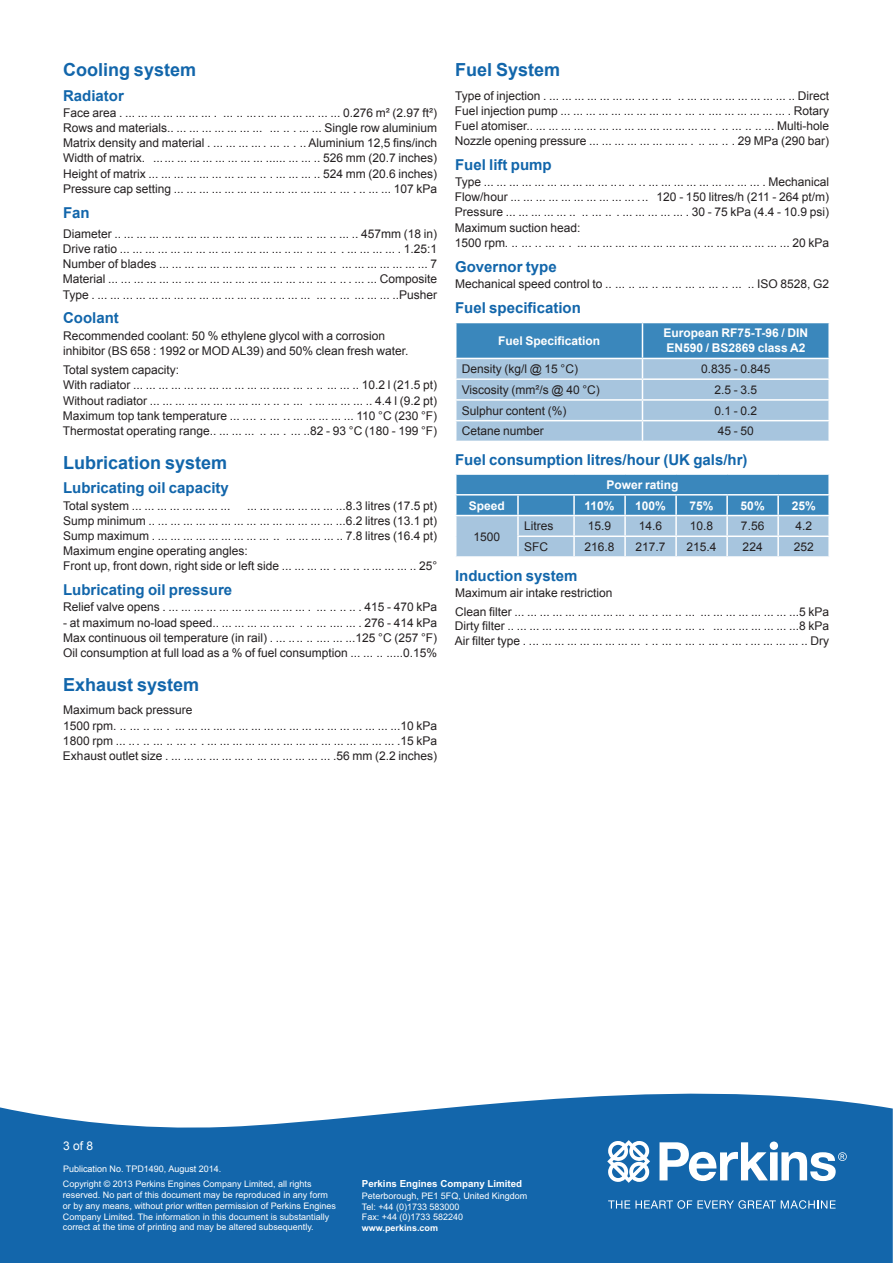
<style>
.page{position:relative;width:893px;height:1263px;background:#fff}
.page>*{position:absolute;margin:0;border:0;box-sizing:border-box;transform-origin:0 0}
.t1{font:700 18px "Arial";color:#1266ab}
.t2{font:700 15px "Arial";color:#1266ab}
.t3{font:12px/15.1px "Arial";color:#231f20}
.t4{font:700 12px/15.1px "Arial";color:#fff}
.t5{font:12px "Arial";color:#fff}
.t6{font:700 9.75px "Arial";color:#fff}
.t7{font:9px/10.8px "Arial";color:#fff}
.t8{font:700 9px "Arial";color:#fff}
</style>
<div class="page">
<svg style="left:0;top:1093px;width:893px;height:170px;background:#2b75b3"></svg>
<svg style="left:608px;top:1200px;width:227px;height:9px;background:#528fc1"></svg>
<svg style="left:607px;top:1140px;width:43px;height:43px"></svg>
<svg style="left:659px;top:1141px;width:188px;height:40px"></svg>
<svg style="left:456px;top:323px;width:373px;height:118px;background:#8cb6d6"></svg>
<hr style="left:828px;top:421px;width:2px;height:20px;background:#fff">
<hr style="left:642px;top:323px;width:1px;height:35px;background:#fff">
<hr style="left:828px;top:323px;width:2px;height:35px;background:#fff">
<svg style="left:455px;top:474px;width:374px;height:83px;background:#7daed1"></svg>
<hr style="left:828px;top:495px;width:2px;height:20px;background:#fff">
<h1 class="t1" style="left:63px;top:59px;width:135px">Cooling system</h1>
<p class="t2" style="left:63px;top:87px;width:62px">Radiator</p>
<p class="t3" style="left:63px;top:105px;width:167px">Face area . ... ... ... ... ... ... ... . . ....</p>
<p class="t3" style="left:63px;top:105px;width:376px;text-indent:183px">. ... ... ... ... ... ... ... 0.276 m² (2.97 ft²)<br>Rows and materials.. ... ... ... ... ... ... ... . ....</p>
<p class="t3" style="left:63px;top:120px;width:376px;text-align:justify;text-indent:230px">. ... ... Single row aluminium Matrix density and material . ... ... ... ... .. .. ... .. Aluminium 12,5 fins/inch Width of matrix. . .... ... ... ... ... ... ... ... ...... ... ... .. 526 mm (20.7 inches)<br>Height of matrix ... ... ... ... ... ... ... .. .. . . . . ... ... ... .. 524 mm (20.6 inches)<br>Pressure cap setting ... ... ... ... ... ... ... ... ... ... ... ... . . . .. . . .. ... ... 107 kPa</p>
<p class="t2" style="left:63px;top:205px;width:28px">Fan</p>
<p class="t3" style="left:63px;top:226px;width:376px;text-align:justify">Diameter .. ... ... ... ... ... ... ... ... ... ... ... ... ... ... . . . .. . .. ... .. 457mm (18 in)<br>Drive ratio ... ... ... ... ... ... ... ... ... ... ... ... ... .. .. . . . .. . . . . ... ... ... ... . 1.25:1<br>Number of blades ... ... ... ... ... ... ... ... ... ... ... ....</p>
<p class="t3" style="left:320px;top:256px;width:7px">.....</p>
<p class="t3" style="left:63px;top:256px;width:376px;text-align:justify;text-indent:279px">... ... ... ... ... ... ... 7<br>Material ... ... ... ... ... ... ... ... ... ... ... ... ... ... ... .... .. . .. .. . ... ... Composite Type . ... ... ... ... ... ... ... ... ... ... ... ... ... ... ... ... ... . ....</p>
<p class="t3" style="left:340px;top:287px;width:99px">. . ... ... ... ..Pusher</p>
<p class="t2" style="left:63px;top:310px;width:57px">Coolant</p>
<p class="t3" style="left:63px;top:328px;width:347px">Recommended coolant: 50 % ethylene glycol with a corrosion inhibitor (BS 658 : 1992 or MOD AL39) and 50% clean fresh water.</p>
<p class="t3" style="left:63px;top:362px;width:376px">Total system capacity:<br>With radiator ... ... ... ... ... ... ... ... ... ... ... ..... .. . .. .. ... ... .. 10.2 l (21.5 pt)<br>Without radiator ... ... ... ... ... ... ... ... ... .. . . . . .. . . ... ... ... ... .. 4.4 l (9.2 pt)<br>Maximum top tank temperature ... ... . . . .. . .. ... ... ... ... ... 110 °C (230 °F)<br>Thermostat operating range.. ... ... ... . . . .. . ... ..82 - 93 °C (180 - 199 °F)</p>
<h1 class="t1" style="left:63px;top:452px;width:166px">Lubrication system</h1>
<p class="t2" style="left:63px;top:480px;width:167px">Lubricating oil capacity</p>
<p class="t3" style="left:63px;top:498px;width:169px">Total system ... ... ... ... ... ... ... ...</p>
<p class="t3" style="left:63px;top:498px;width:376px;text-indent:184px">... ... ... ... ... ... ... ...8.3 litres (17.5 pt)<br>Sump minimum .. ... ... ... ... ... ... ... .. ... ... ... ... ... ... ...6.2 litres (13.1 pt)<br>Sump maximum . ... ... ... ... ... ... ... ... ... . . ... ... ... ... .. 7.8 litres (16.4 pt)<br>Maximum engine operating angles:<br>Front up, front down, right side or left side ... ... ... ... .. .. ... . ... ... ... .. 25°</p>
<p class="t2" style="left:63px;top:581px;width:171px">Lubricating oil pressure</p>
<p class="t3" style="left:63px;top:600px;width:261px">Relief valve opens . ... ... ... ... ... ... ... ... ... ... ... . . ....</p>
<p class="t3" style="left:340px;top:600px;width:99px">. .. . 415 - 470 kPa</p>
<p class="t3" style="left:63px;top:615px;width:241px">- at maximum no-load speed.. ... ... ... ... ... ... ....</p>
<p class="t3" style="left:63px;top:615px;width:376px;text-align:justify;text-indent:257px">... ... ... . 276 - 414 kPa Max continuous oil temperature (in rail) . ... ... . . . .. . ... ...125 °C (257 °F)<br>Oil consumption at full load as a % of fuel consumption ... .. . . . .. ..0.15%</p>
<h1 class="t1" style="left:63px;top:674px;width:138px">Exhaust system</h1>
<p class="t3" style="left:63px;top:702px;width:131px">Maximum back pressure<br>1500 rpm....</p>
<p class="t3" style="left:133px;top:718px;width:8px">.....</p>
<p class="t3" style="left:156px;top:718px;width:282px">... ... ... ... ... ... ... ... ... ... ... ... ... ... ... ... ... ... ...10 kPa</p>
<p class="t3" style="left:63px;top:733px;width:78px">1800 rpm ... ......</p>
<p class="t3" style="left:156px;top:733px;width:8px">.....</p>
<p class="t3" style="left:180px;top:733px;width:7px">.....</p>
<p class="t3" style="left:63px;top:733px;width:376px;text-align:right">. ... ... ... ... ... ... ... ... ... ... ... ... ... ... ... .15 kPa<br>Exhaust outlet size . ... ... ... ... ... ... .. ... ... ... ... ... ... .56 mm (2.2 inches)</p>
<h1 class="t1" style="left:455px;top:59px;width:107px">Fuel System</h1>
<p class="t3" style="left:455px;top:88px;width:376px;text-align:justify">Type of injection . ... ... ... ... ... ... ... .. . . . .. . .. ... ... ... ... ... ... ... ... .. Direct Fuel injection pump ... ... ... ... ... ... ... ... ... ... .. ... ... ... ... ... ... ... . Rotary Fuel atomiser.. ... ... ... ... ... ... ... ... ... ... ... ... ... ... . . . . .. . . .. ... Multi-hole Nozzle opening pressure ... ... ... ... ... ... ... ... . . . . .. . . . 29 MPa (290 bar)</p>
<p class="t2" style="left:455px;top:156px;width:98px">Fuel lift pump</p>
<p class="t3" style="left:455px;top:174px;width:376px">Type ... ... ... ... ... ... ... ... ... ... ... . . . .. ... ... ... ... ... ... ... ... ... . Mechanical Flow/hour ... ... ... ... ... ... ... ... ... ... .. . 120 - 150 litres/h (211 - 264 pt/m)<br>Pressure ... ... ... ... ... .. . . . .. . . . ... ... ... ... ... . 30 - 75 kPa (4.4 - 10.9 psi)<br>Maximum suction head:<br>1500 rpm....</p>
<p class="t3" style="left:525px;top:235px;width:8px">.....</p>
<p class="t3" style="left:548px;top:235px;width:8px">.....</p>
<p class="t3" style="left:577px;top:235px;width:254px">... ... ... ... ... ... ... ... ... ... ... ... ... ... ... ... ... 20 kPa</p>
<p class="t2" style="left:455px;top:258px;width:103px">Governor type</p>
<p class="t3" style="left:455px;top:276px;width:376px">Mechanical speed control to .. .. . .. .. . .. .. . .. .. . .. .. . .. .. . .. ISO 8528, G2</p>
<p class="t2" style="left:455px;top:299px;width:127px">Fuel specification</p>
<p class="t4" style="left:498px;top:333px;width:104px">Fuel Specification</p>
<p class="t4" style="left:663px;top:325px;width:146px">European RF75-T-96 / DIN<br>EN590 / BS2869 class A2</p>
<p class="t3" style="left:462px;top:361px;width:118px">Density (kg/l @ 15 °C)</p>
<p class="t3" style="left:701px;top:361px;width:71px">0.835 - 0.845</p>
<p class="t3" style="left:462px;top:382px;width:140px">Viscosity (mm²/s @ 40 °C)</p>
<p class="t3" style="left:714px;top:382px;width:44px">2.5 - 3.5</p>
<p class="t3" style="left:462px;top:403px;width:106px">Sulphur content (%)</p>
<p class="t3" style="left:714px;top:403px;width:44px">0.1 - 0.2</p>
<p class="t3" style="left:462px;top:424px;width:84px">Cetane number</p>
<p class="t3" style="left:718px;top:424px;width:38px">45 - 50</p>
<p class="t2" style="left:455px;top:451px;width:294px">Fuel consumption litres/hour (UK gals/hr)</p>
<p class="t4" style="left:606px;top:477px;width:74px">Power rating</p>
<p class="t4" style="left:469px;top:498px;width:38px">Speed</p>
<p class="t4" style="left:585px;top:498px;width:32px">110%</p>
<p class="t4" style="left:635px;top:498px;width:32px">100%</p>
<p class="t4" style="left:690px;top:498px;width:26px">75%</p>
<p class="t4" style="left:741px;top:498px;width:26px">50%</p>
<p class="t4" style="left:792px;top:498px;width:26px">25%</p>
<p class="t3" style="left:473px;top:529px;width:28px">1500</p>
<p class="t3" style="left:524px;top:518px;width:31px">Litres</p>
<p class="t3" style="left:588px;top:518px;width:25px">15.9</p>
<p class="t3" style="left:639px;top:518px;width:25px">14.6</p>
<p class="t3" style="left:690px;top:518px;width:25px">10.8</p>
<p class="t3" style="left:741px;top:518px;width:25px">7.56</p>
<p class="t3" style="left:795px;top:518px;width:18px">4.2</p>
<p class="t3" style="left:524px;top:539px;width:25px">SFC</p>
<p class="t3" style="left:585px;top:539px;width:32px">216.8</p>
<p class="t3" style="left:636px;top:539px;width:32px">217.7</p>
<p class="t3" style="left:687px;top:539px;width:32px">215.4</p>
<p class="t3" style="left:743px;top:539px;width:22px">224</p>
<p class="t3" style="left:794px;top:539px;width:22px">252</p>
<p class="t2" style="left:455px;top:567px;width:124px">Induction system</p>
<p class="t3" style="left:455px;top:583px;width:376px;line-height:19.5px">Maximum air intake restriction<br>Clean filter ... ... ... ... ... ... ... ... .. . . . .. . . . .. . . . .. ... ... ... ... ... ... ... ...5 kPa</p>
<p class="t3" style="left:455px;top:618px;width:376px">Dirty filter .. ... ... ... ... ... ... ... .. .. . .. .. . .. .. . .. .. . .. ... ... ... ... ... ... ...8 kPa<br>Air filter type . ... ... ... ... ... ... ... ... ... ....</p>
<p class="t3" style="left:665px;top:633px;width:8px">.....</p>
<p class="t3" style="left:688px;top:633px;width:8px">.....</p>
<p class="t3" style="left:712px;top:633px;width:8px">.....</p>
<p class="t3" style="left:735px;top:633px;width:96px">... ... ... ... ... .. Dry</p>
<p class="t5" style="left:63px;top:1139px;width:32px">3 of 8</p>
<p class="t7" style="left:63px;top:1163px;width:160px">Publication No. TPD1490, August 2014.</p>
<p class="t7" style="left:63px;top:1178px;width:275px">Copyright © 2013 Perkins Engines Company Limited, all rights reserved. No part of this document may be reproduced in any form or by any means, without prior written permission of Perkins Engines Company Limited. The information in this document is substantially correct at the time of printing and may be altered subsequently.</p>
<p class="t6" style="left:362px;top:1178px;width:162px">Perkins Engines Company Limited</p>
<p class="t7" style="left:362px;top:1190px;width:167px">Peterborough, PE1 5FQ, United Kingdom<br>Tel: +44 (0)1733 583000<br>Fax: +44 (0)1733 582240</p>
<p class="t8" style="left:362px;top:1222px;width:78px">www.perkins.com</p>
</div>
